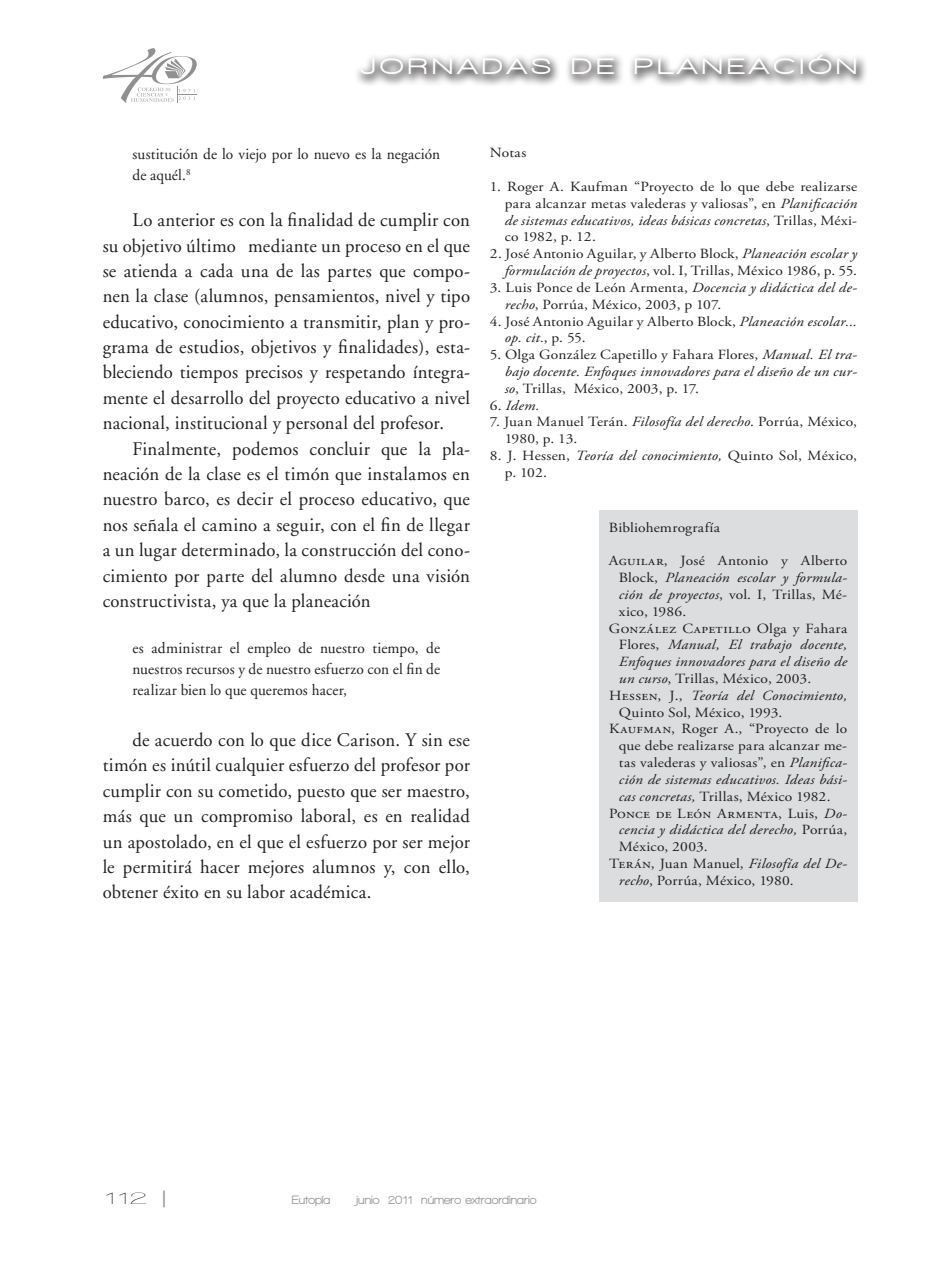
<style>
.page{position:relative;width:940px;height:1287px;background:#fff}
.page>*{position:absolute;margin:0;border:0;box-sizing:border-box;transform-origin:0 0}
.t1{font:900 22.75px "Walkway Expand";letter-spacing:.2em;color:#fff}
.t2{font:19.25px/25.4px "Adobe Garamond";letter-spacing:.015em;color:#231f20;text-align:justify}
.t3{font:17.5px "Walkway Ultra Expand";color:#231f20}
.t4{font:15.75px/21px "Adobe Garamond";letter-spacing:.005em;color:#231f20}
.t5{font:14px/16.8px "Adobe Garamond Pro";letter-spacing:.01em;color:#231f20;scale:1.1 1}
.t6{font:italic 14px/16.8px "Adobe Garamond Pro";letter-spacing:.015em;color:#231f20;text-align:justify;scale:1.1 1}
.t7{font:14px "Adobe Garamond Pro";letter-spacing:.03em;color:#231f20;scale:1.1 1}
.t8{font:14px "Adobe Garamond Pro";letter-spacing:.035em;color:#231f20;scale:1.1 1}
.t9{font:800 12.25px "Walkway";color:#939598}
.s1{font-style:italic}
.s2{font-style:normal}
.s3{font-family:"Verdana";color:#939598}
</style>
<div class="page">
<svg style="left:103px;top:48px;width:94px;height:55px"></svg>
<div style="left:354px;top:50px;width:514px;height:37px;background:#231f20;opacity:.81"></div>
<div style="left:599px;top:510px;width:258px;height:391px;background:#dcdddf"></div>
<p class="t1" style="left:360px;top:54px;width:498px">JORNADAS DE PLANEACIÓN</p>
<p class="t4" style="left:132px;top:144px;width:309px">sustitución de lo viejo por lo nuevo es la negación de aquél.<sup>8</sup></p>
<p class="t2" style="left:103px;top:208px;width:369px;text-indent:30px">Lo anterior es con la finalidad de cumplir con su objetivo último mediante un proceso en el que se atienda a cada una de las partes que compo&shy;nen la clase (alumnos, pensamientos, nivel y tipo educativo, conocimiento a transmitir, plan y pro&shy;grama de estudios, objetivos y finalidades), esta&shy;bleciendo tiempos precisos y respetando íntegra&shy;mente el desarrollo del proyecto educativo a nivel nacional, institucional y personal del profesor.</p>
<p class="t2" style="left:103px;top:436px;width:369px;text-indent:30px">Finalmente, podemos concluir que la pla&shy;neación de la clase es el timón que instalamos en nuestro barco, es decir el proceso educativo, que nos señala el camino a seguir, con el fin de llegar a un lugar determinado, la construcción del cono&shy;cimiento por parte del alumno desde una visión constructivista, ya que la planeación</p>
<p class="t4" style="left:132px;top:638px;width:309px;text-align:justify">es administrar el empleo de nuestro tiempo, de nuestros recursos y de nuestro esfuerzo con el fin de realizar bien lo que queremos hacer,</p>
<p class="t2" style="left:103px;top:728px;width:369px;text-indent:30px">de acuerdo con lo que dice Carison. Y sin ese timón es inútil cualquier esfuerzo del profesor por cumplir con su cometido, puesto que ser maestro, más que un compromiso laboral, es en realidad un apostolado, en el que el esfuerzo por ser mejor le permitirá hacer mejores alumnos y, con ello, obtener éxito en su labor académica.</p>
<p class="t5" style="left:490px;top:145px;width:35px">Notas</p>
<p class="t5" style="left:504px;top:179px;width:322px;text-align:justify;text-indent:-15px">1. Roger A. Kaufman “Proyecto de lo que debe realizarse para alcanzar metas valederas y valiosas”, en <span class="s1">Planificación de sistemas educativos, ideas básicas concretas</span>, Trillas, Méxi&shy;co 1982, p. 12.</p>
<p class="t5" style="left:490px;top:246px;width:335px;text-align:right">2. José Antonio Aguilar, y Alberto Block, <span class="s1">Planeación escolar y formulación de proyectos</span>, vol. I, Trillas, México 1986, p. 55.</p>
<p class="t5" style="left:504px;top:280px;width:322px;text-indent:-15px">3. Luis Ponce de León Armenta, <span class="s1">Docencia y didáctica del de&shy;recho</span>, Porrúa, México, 2003, p 107.</p>
<p class="t5" style="left:504px;top:313px;width:322px;text-indent:-15px">4. José Antonio Aguilar y Alberto Block, <span class="s1">Planeación escolar... op. cit.</span>, p. 55.</p>
<p class="t6" style="left:504px;top:347px;width:322px;text-indent:-15px"><span class="s2">5. Olga González Capetillo y Fahara Flores,</span> Manual. El tra&shy;bajo docente. Enfoques innovadores para el diseño de un cur&shy;so<span class="s2">, Trillas, México, 2003, p. 17.</span></p>
<p class="t6" style="left:490px;top:397px;width:47px"><span class="s2">6.</span> Idem.</p>
<p class="t5" style="left:504px;top:414px;width:322px;text-indent:-15px">7. Juan Manuel Terán. <span class="s1">Filosofía del derecho</span>. Porrúa, México,<br>1980, p. 13.</p>
<p class="t5" style="left:504px;top:448px;width:322px;text-indent:-15px">8. J. Hessen, <span class="s1">Teoría del conocimiento,</span> Quinto Sol, México, p. 102.</p>
<p class="t5" style="left:609px;top:519px;width:103px">Bibliohemrografía</p>
<p class="t8" style="left:609px;top:552px;width:218px">Aguilar, José Antonio y Alberto</p>
<p class="t6" style="left:619px;top:570px;width:209px"><span class="s2">Block,</span> Planeación escolar y formula-</p>
<p class="t5" style="left:619px;top:587px;width:209px"><span class="s1">ción de proyectos</span>, vol. I, Trillas, Mé-</p>
<p class="t5" style="left:619px;top:603px;width:63px">xico, 1986.</p>
<p class="t7" style="left:609px;top:620px;width:218px">González Capetillo Olga y Fahara</p>
<p class="t6" style="left:619px;top:637px;width:209px"><span class="s2">Flores,</span> Manual, El trabajo docente,</p>
<p class="t6" style="left:619px;top:654px;width:209px">Enfoques innovadores para el diseño de</p>
<p class="t5" style="left:619px;top:671px;width:176px"><span class="s1">un curso</span>, Trillas, México, 2003.</p>
<p class="t6" style="left:609px;top:687px;width:218px"><span class="s2">Hessen, J.,</span> Teoría del Conocimiento,</p>
<p class="t5" style="left:619px;top:704px;width:150px">Quinto Sol, México, 1993.</p>
<p class="t7" style="left:609px;top:720px;width:218px">Kaufman, Roger A., “Proyecto de lo</p>
<p class="t5" style="left:619px;top:738px;width:209px">que debe realizarse para alcanzar me-</p>
<p class="t5" style="left:619px;top:755px;width:209px">tas valederas y valiosas”, en <span class="s1">Planifica-</span></p>
<p class="t6" style="left:619px;top:771px;width:209px">ción de sistemas educativos. Ideas bási-</p>
<p class="t5" style="left:619px;top:788px;width:194px"><span class="s1">cas concretas,</span> Trillas, México 1982.</p>
<p class="t5" style="left:609px;top:805px;width:218px">Ponce de León Armenta, Luis, <span class="s1">Do-</span></p>
<p class="t6" style="left:619px;top:822px;width:209px">cencia y didáctica del derecho, <span class="s2">Porrúa,</span></p>
<p class="t5" style="left:619px;top:839px;width:82px">México, 2003.</p>
<p class="t5" style="left:609px;top:855px;width:218px">Terán, Juan Manuel, <span class="s1">Filosofía del De-</span></p>
<p class="t5" style="left:619px;top:872px;width:160px"><span class="s1">recho</span>, Porrúa, México, 1980.</p>
<p class="t3" style="left:103px;top:1188px;width:67px">112 <span class="s3">|</span></p>
<p class="t9" style="left:292px;top:1193px;width:40px">Eutopía</p>
<p class="t9" style="left:356px;top:1193px;width:181px">junio 2011 número extraordinario</p>
</div>
